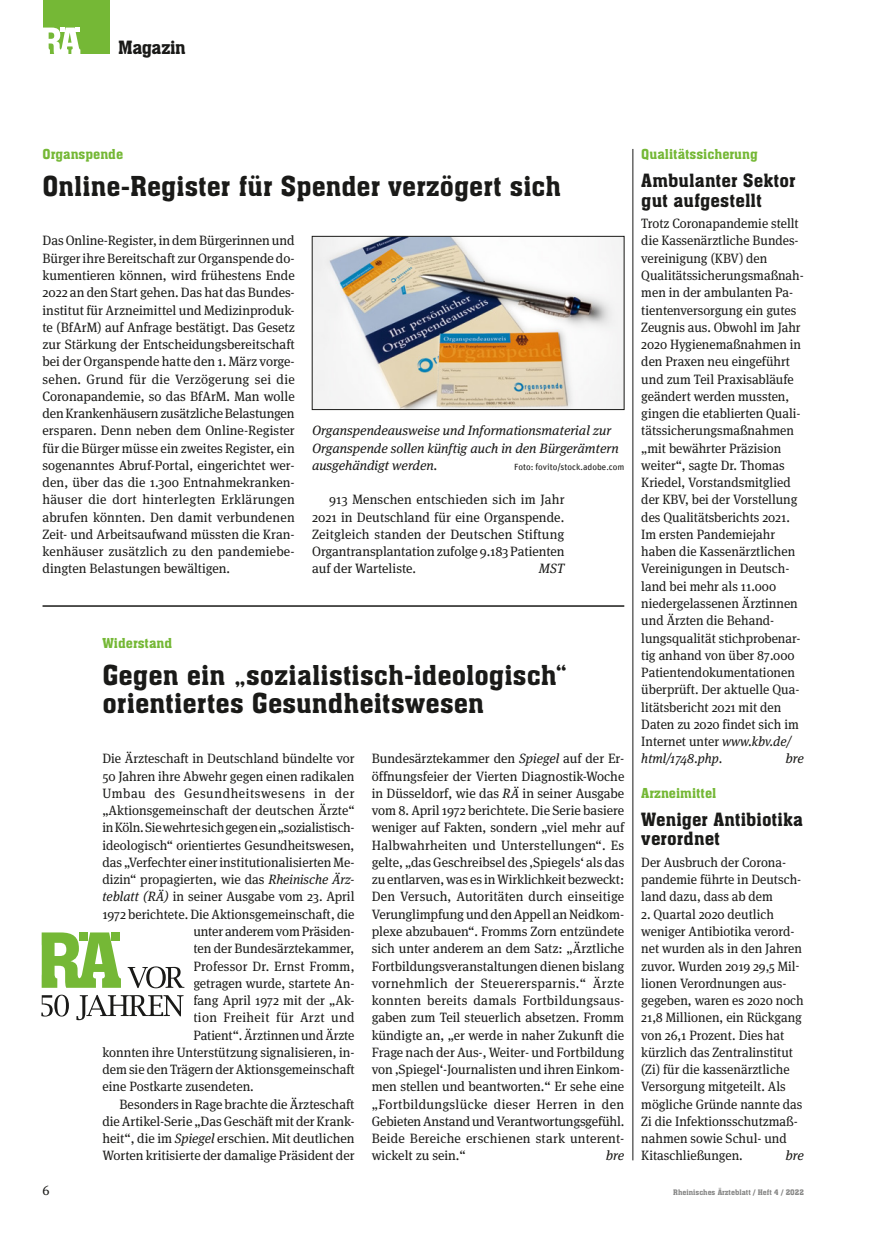
<style>
.page{position:relative;width:872px;height:1234px;background:#fff}
.page>*{position:absolute;margin:0;border:0;box-sizing:border-box;transform-origin:0 0}
.t1{font:27px/28.5px "Aachen BT";letter-spacing:.005em;color:#1a1a18}
.t2{font:18px/19.5px "Aachen BT";color:#1a1a18}
.t3{font:18px "Aachen BT";letter-spacing:-.02em;color:#1a1a18}
.t4{font:13.5px/17.2px "Meta Serif OT";color:#1a1a18;text-align:justify}
.t5{font:13.5px/17.2px "Meta Serif OT";color:#1a1a18;scale:.96 1}
.t6{font:italic 13.5px/17.2px "Meta Serif OT";color:#1a1a18}
.t7{font:13.5px "Aachen BT";color:#75b836}
.t8{font:13.5px "Meta Serif OT";letter-spacing:.045em;color:#1a1a18}
.t9{font:13.5px "Meta Serif OT";letter-spacing:.03em;color:#1a1a18}
.t10{font:9px "Unit";color:#1a1a18}
.t11{font:7.5px "Aachen BT";color:#878786}
.s1{font-style:italic}
</style>
<div class="page">
<div style="left:43px;top:0;width:66px;height:54px;background:#75b836"></div>
<svg style="left:43px;top:28px;width:37px;height:26px"></svg>
<hr style="left:632px;top:149px;width:1px;height:1011px;background:#1a1a18">
<svg style="left:42px;top:932px;width:79px;height:55px"></svg>
<div style="left:79px;top:932px;width:9px;height:8px;background:#75b836"></div>
<div style="left:112px;top:932px;width:8px;height:8px;background:#75b836"></div>
<svg style="left:128px;top:966px;width:56px;height:22px"></svg>
<svg style="left:41px;top:994px;width:28px;height:22px"></svg>
<svg style="left:76px;top:995px;width:108px;height:24px"></svg>
<hr style="left:43px;top:605px;width:581px;height:1px;background:#1a1a18">
<img style="left:314px;top:238px;width:308px;height:169px">
<div style="left:312px;top:236px;width:312px;height:173px;border:1px solid #1a1a18"></div>
<h2 class="t3" style="left:118px;top:36px;width:69px">Magazin</h2>
<p class="t7" style="left:43px;top:145px;width:82px">Organspende</p>
<h1 class="t1" style="left:43px;top:171px;width:520px">Online-Register für Spender verzögert sich</h1>
<p class="t4" style="left:43px;top:232px;width:254px">Das Online-Register, in dem Bürgerinnen und Bürger ihre Bereitschaft zur Organspende do&shy;kumentieren können, wird frühestens Ende 2022 an den Start gehen. Das hat das Bundes&shy;institut für Arzneimittel und Medizinproduk&shy;te (BfArM) auf Anfrage bestätigt. Das Gesetz zur Stärkung der Entscheidungsbereitschaft bei der Organspende hatte den 1. März vorge&shy;sehen. Grund für die Verzögerung sei die Coronapandemie, so das BfArM. Man wolle den Krankenhäusern zusätzliche Belastungen ersparen. Denn neben dem Online-Register für die Bürger müsse ein zweites Register, ein sogenanntes Abruf-Portal, eingerichtet wer&shy;den, über das die 1.300 Entnahmekranken&shy;häuser die dort hinterlegten Erklärungen abrufen könnten. Den damit verbundenen Zeit- und Arbeitsaufwand müssten die Kran&shy;kenhäuser zusätzlich zu den pandemiebe&shy;dingten Belastungen bewältigen.</p>
<p class="t6" style="left:312px;top:422px;width:308px">Organspendeausweise und Informationsmaterial zur<br>Organspende sollen künftig auch in den Bürgerämtern ausgehändigt werden.</p>
<p class="t10" style="left:514px;top:461px;width:112px">Foto: fovito/stock.adobe.com</p>
<p class="t4" style="left:312px;top:491px;width:254px;text-indent:17px">913 Menschen entschieden sich im Jahr 2021 in Deutschland für eine Organspende.<br>Zeitgleich standen der Deutschen Stiftung Organtransplantation zufolge 9.183 Patienten auf der Warteliste.</p>
<p class="t6" style="left:539px;top:560px;width:27px">MST</p>
<p class="t7" style="left:102px;top:634px;width:71px">Widerstand</p>
<h1 class="t1" style="left:102px;top:660px;width:466px">Gegen ein „sozialistisch-ideologisch“ orientiertes Gesundheitswesen</h1>
<p class="t4" style="left:372px;top:749px;width:254px">Bundesärztekammer den <span class="s1">Spiegel</span> auf der Er&shy;öffnungsfeier der Vierten Diagnostik-Woche in Düsseldorf, wie das <span class="s1">RÄ</span> in seiner Ausgabe vom 8. April 1972 berichtete. Die Serie basiere weniger auf Fakten, sondern „viel mehr auf Halbwahrheiten und Unterstellungen“. Es gelte, „das Geschreibsel des ‚Spiegels‘ als das zu entlarven, was es in Wirklichkeit bezweckt:<br>Den Versuch, Autoritäten durch einseitige Verunglimpfung und den Appell an Neidkom&shy;plexe abzubauen“. Fromms Zorn entzündete sich unter anderem an dem Satz: „Ärztliche Fortbildungsveranstaltungen dienen bislang vornehmlich der Steuerersparnis.“ Ärzte konnten bereits damals Fortbildungsaus&shy;gaben zum Teil steuerlich absetzen. Fromm kündigte an, „er werde in naher Zukunft die Frage nach der Aus-, Weiter- und Fortbildung von ‚Spiegel‘-Journalisten und ihren Einkom&shy;men stellen und beantworten.“ Er sehe eine „Fortbildungslücke dieser Herren in den Gebieten Anstand und Verantwortungsgefühl.<br>Beide Bereiche erschienen stark unterent&shy;wickelt zu sein.“</p>
<p class="t4" style="left:102px;top:749px;width:254px">Die Ärzteschaft in Deutschland bündelte vor</p>
<p class="t4" style="left:102px;top:767px;width:254px">50 Jahren ihre Abwehr gegen einen radikalen</p>
<p class="t8" style="left:102px;top:784px;width:254px">Umbau des Gesundheitswesens in der</p>
<p class="t4" style="left:102px;top:801px;width:254px">„Aktionsgemeinschaft der deutschen Ärzte“</p>
<p class="t4" style="left:102px;top:818px;width:254px">in Köln. Sie wehrte sich gegen ein „sozialistisch-</p>
<p class="t4" style="left:102px;top:836px;width:254px">ideologisch“ orientiertes Gesundheitswesen,</p>
<p class="t4" style="left:102px;top:853px;width:254px">das „Verfechter einer institutionalisierten Me-</p>
<p class="t4" style="left:102px;top:870px;width:254px">dizin“ propagierten, wie das <span class="s1">Rheinische Ärz-</span></p>
<p class="t4" style="left:102px;top:887px;width:254px"><span class="s1">teblatt (RÄ)</span> in seiner Ausgabe vom 23. April</p>
<p class="t4" style="left:102px;top:905px;width:254px">1972 berichtete. Die Aktionsgemeinschaft, die</p>
<p class="t4" style="left:193px;top:922px;width:163px">unter anderem vom Präsiden-</p>
<p class="t4" style="left:193px;top:939px;width:163px">ten der Bundesärztekammer,</p>
<p class="t4" style="left:193px;top:956px;width:163px">Professor Dr. Ernst Fromm,</p>
<p class="t4" style="left:193px;top:974px;width:163px">getragen wurde, startete An-</p>
<p class="t4" style="left:193px;top:991px;width:161px">fang April 1972 mit der „Ak-</p>
<p class="t9" style="left:193px;top:1008px;width:163px">tion Freiheit für Arzt und</p>
<p class="t5" style="left:193px;top:1025px;width:169px">Patient“. Ärztinnen und Ärzte</p>
<p class="t4" style="left:102px;top:1043px;width:254px">konnten ihre Unterstützung signalisieren, in-</p>
<p class="t4" style="left:102px;top:1060px;width:254px">dem sie den Trägern der Aktionsgemeinschaft</p>
<p class="t4" style="left:102px;top:1077px;width:153px">eine Postkarte zusendeten.</p>
<p class="t4" style="left:119px;top:1094px;width:237px">Besonders in Rage brachte die Ärzteschaft</p>
<p class="t4" style="left:102px;top:1112px;width:254px">die Artikel-Serie „Das Geschäft mit der Krank-</p>
<p class="t4" style="left:102px;top:1129px;width:254px">heit“, die im <span class="s1">Spiegel</span> erschien. Mit deutlichen</p>
<p class="t4" style="left:102px;top:1146px;width:254px">Worten kritisierte der damalige Präsident der</p>
<p class="t6" style="left:605px;top:1146px;width:20px">bre</p>
<p class="t7" style="left:641px;top:145px;width:118px">Qualitätssicherung</p>
<h2 class="t2" style="left:641px;top:170px;width:156px">Ambulanter Sektor gut aufgestellt</h2>
<p class="t5" style="left:641px;top:215px;width:171px">Trotz Coronapandemie stellt die Kassenärztliche Bundes&shy;vereinigung (KBV) den<br>Qualitätssicherungsmaßnah&shy;men in der ambulanten Pa&shy;tientenversorgung ein gutes<br>Zeugnis aus. Obwohl im Jahr<br>2020 Hygienemaßnahmen in den Praxen neu eingeführt und zum Teil Praxisabläufe geändert werden mussten, gingen die etablierten Quali&shy;tätssicherungsmaßnahmen „mit bewährter Präzision weiter“, sagte Dr. Thomas<br>Kriedel, Vorstandsmitglied der KBV, bei der Vorstellung des Qualitätsberichts 2021.<br>Im ersten Pandemiejahr haben die Kassenärztlichen<br>Vereinigungen in Deutsch&shy;land bei mehr als 11.000 niedergelassenen Ärztinnen und Ärzten die Behand&shy;lungsqualität stichprobenar&shy;tig anhand von über 87.000<br>Patientendokumentationen überprüft. Der aktuelle Qua&shy;litätsbericht 2021 mit den<br>Daten zu 2020 findet sich im<br>Internet unter <span class="s1">www.kbv.de/ html/1748.php</span>.</p>
<p class="t6" style="left:785px;top:749px;width:20px">bre</p>
<p class="t7" style="left:641px;top:784px;width:77px">Arzneimittel</p>
<h2 class="t2" style="left:641px;top:809px;width:163px">Weniger Antibiotika verordnet</h2>
<p class="t5" style="left:641px;top:853px;width:168px">Der Ausbruch der Corona&shy;pandemie führte in Deutsch&shy;land dazu, dass ab dem</p>
<p class="t5" style="left:641px;top:905px;width:171px">2. Quartal 2020 deutlich weniger Antibiotika verord&shy;net wurden als in den Jahren zuvor. Wurden 2019 29,5 Mil&shy;lionen Verordnungen aus&shy;gegeben, waren es 2020 noch<br>21,8 Millionen, ein Rückgang von 26,1 Prozent. Dies hat kürzlich das Zentralinstitut (Zi) für die kassenärztliche<br>Versorgung mitgeteilt. Als mögliche Gründe nannte das<br>Zi die Infektionsschutzmaß&shy;nahmen sowie Schul- und<br>Kitaschließungen.</p>
<p class="t6" style="left:785px;top:1146px;width:20px">bre</p>
<p class="t4" style="left:43px;top:1181px;width:9px">6</p>
<p class="t11" style="left:673px;top:1187px;width:132px">Rheinisches Ärzteblatt / Heft 4 / 2022</p>
</div>
